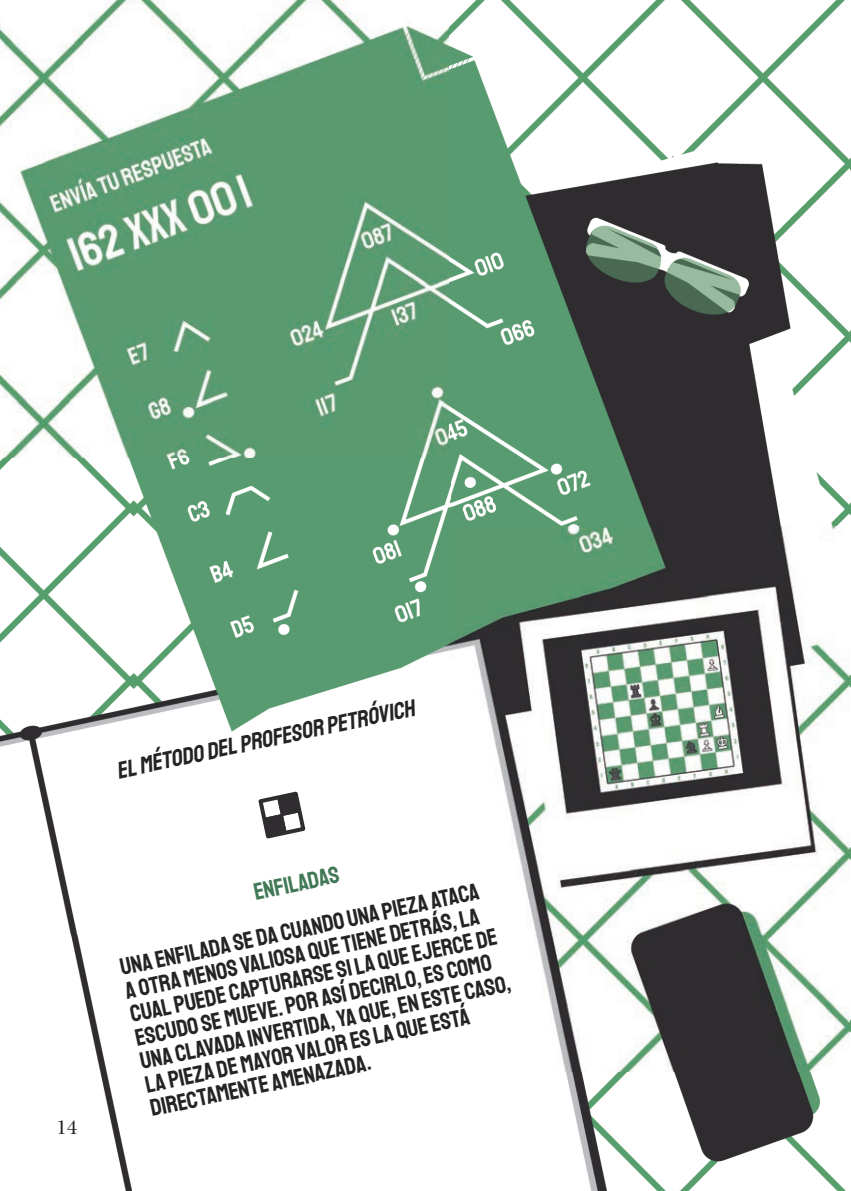
<style>
.page{position:relative;width:851px;height:1191px;background:#fff}
.page>*{position:absolute;margin:0;border:0;box-sizing:border-box;transform-origin:0 0}
.t1{font:24px/24px "Staatliches";color:#232423}
.t2{font:italic 24px "Staatliches";color:#232423}
.t3{font:24px "Staatliches";color:#417856}
.t4{font:20px "New Baskerville";color:#231f20}
</style>
<div class="page">
<img style="left:0;top:0;width:851px;height:1190px">
<svg style="left:256px;top:788px;width:52px;height:53px"></svg>
<p class="t4" style="left:57px;top:1116px;width:22px">14</p>
<p class="t2" style="left:114px;top:754px;width:306px;rotate:-12deg">EL método DEL PROFESOR PeTRóVICH</p>
<p class="t3" style="left:251px;top:876px;width:88px;rotate:-12deg">ENFILADAS</p>
<p class="t1" style="left:118px;top:955px;width:379px;rotate:-12deg">UNA ENFILADA SE DA CUANDO UNA PIEZA ATACA A OTRA MENOS VALIOSA QUE TIENE DETRÁS, LA CUAL PUEDE CAPTURARSE SI LA QUE EJERCE DE ESCUDO SE MUEVE. POR ASÍ DECIRLO, ES COMO UNA CLAVADA INVERTIDA, YA QUE, EN ESTE CASO, LA PIEZA DE MAYOR VALOR ES LA QUE ESTÁ DIRECTAMENTE AMENAZADA.</p>
</div>
